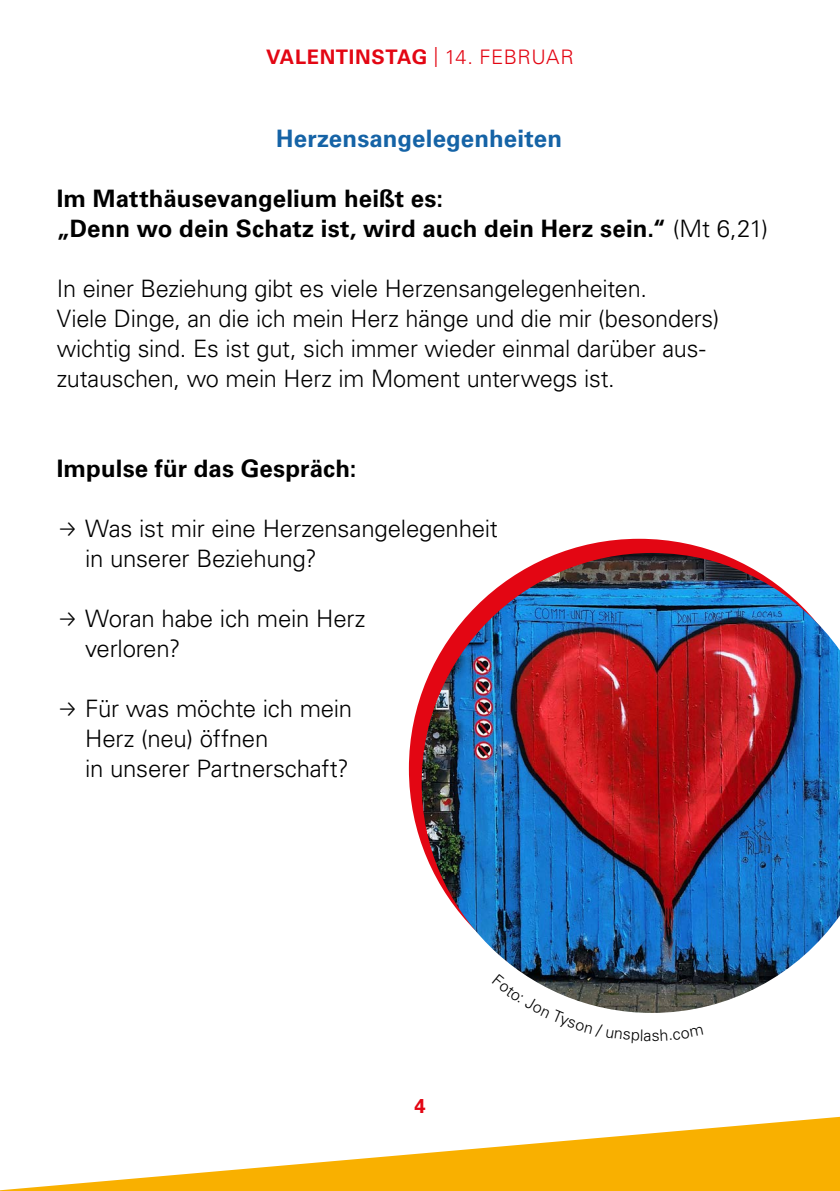
<style>
.page{position:relative;width:840px;height:1191px;background:#fff}
.page>*{position:absolute;margin:0;border:0;box-sizing:border-box;transform-origin:0 0}
.t1{font:300 24px/30px "Univers LT Std";letter-spacing:-.01em;color:#000}
.t2{font:700 24px/30px "Univers LT Std";letter-spacing:.005em;color:#000}
.t3{font:700 24px "Univers LT Std";letter-spacing:.005em;color:#1563a6}
.t4{font:700 20px "Univers LT Std";letter-spacing:.03em;color:#e30613}
.t5{font:300 16px "Univers LT Std";color:#000}
.s1{font-weight:300}
.s2{font-family:"Fira Sans"}
</style>
<div class="page">
<svg style="left:0;top:1117px;width:839px;height:74px"></svg>
<svg style="left:408px;top:539px;width:311px;height:304px"></svg>
<img style="left:421px;top:553px;width:418px;height:460px">
<svg style="left:492px;top:974px;width:150px;height:39px"></svg>
<p class="t4" style="left:266px;top:45px;width:309px">VALENTINSTAG <span class="s1">| 14. FEBRUAR</span></p>
<p class="t3" style="left:276px;top:124px;width:287px">Herzensangelegenheiten</p>
<p class="t2" style="left:57px;top:183px;width:712px">Im Matthäusevangelium heißt es:<br>„Denn wo dein Schatz ist, wird auch dein Herz sein.“ <span class="s1">(Mt 6,21)</span></p>
<p class="t1" style="left:57px;top:273px;width:663px">In einer Beziehung gibt es viele Herzensangelegenheiten.<br>Viele Dinge, an die ich mein Herz hänge und die mir (besonders) wichtig sind. Es ist gut, sich immer wieder einmal darüber aus&shy;zutauschen, wo mein Herz im Moment unterwegs ist.</p>
<p class="t2" style="left:57px;top:453px;width:301px">Impulse für das Gespräch:</p>
<p class="t1" style="left:85px;top:513px;width:414px;text-indent:-28px"><span class="s2">→</span> Was ist mir eine Herzensangelegenheit in unserer Beziehung?</p>
<p class="t1" style="left:85px;top:603px;width:282px;text-indent:-28px"><span class="s2">→</span> Woran habe ich mein Herz verloren?</p>
<p class="t1" style="left:85px;top:693px;width:268px;text-indent:-28px"><span class="s2">→</span> Für was möchte ich mein<br>Herz (neu) öffnen<br>in unserer Partnerschaft?</p>
<p class="t4" style="left:414px;top:1094px;width:13px">4</p>
<p class="t5" style="left:643px;top:1025px;width:10px">a</p>
</div>
